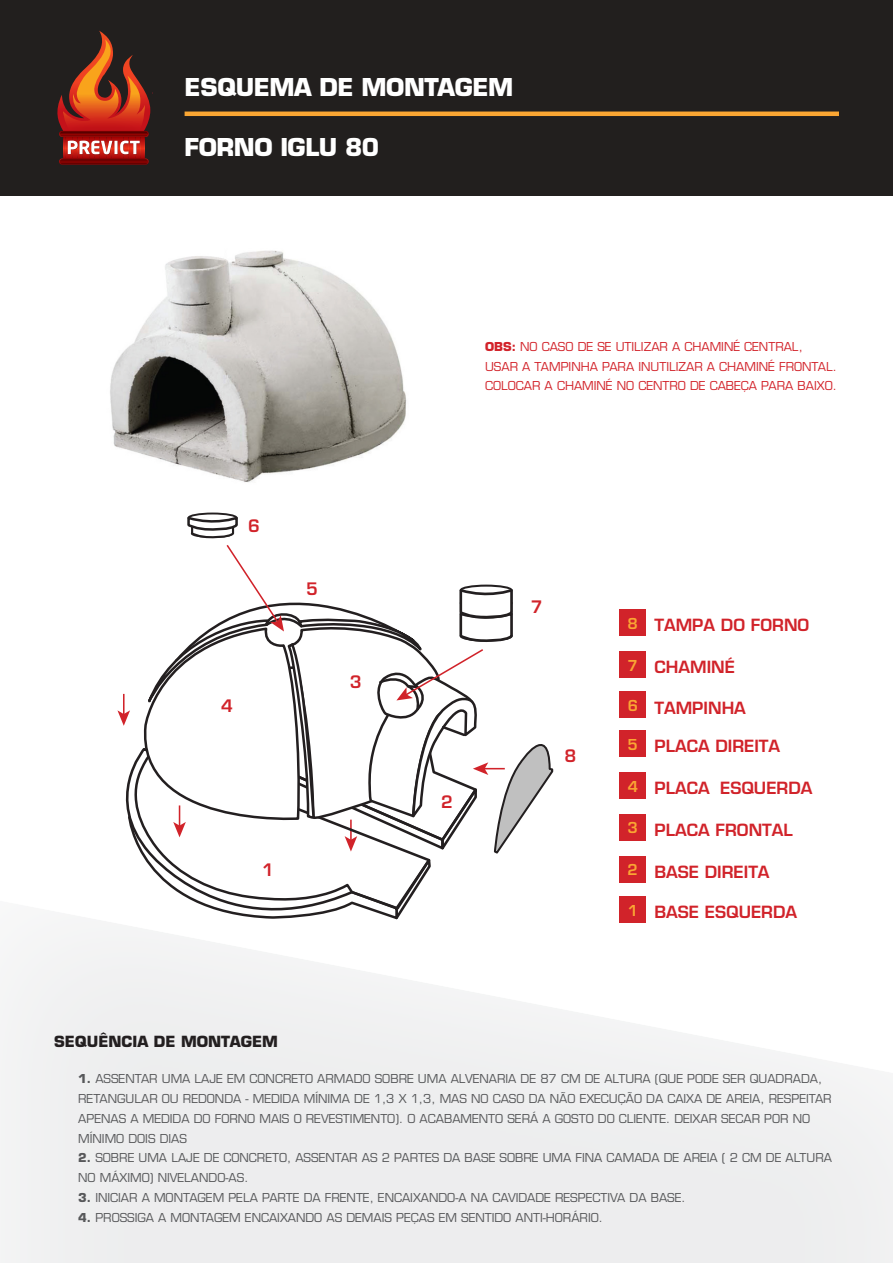
<style>
.page{position:relative;width:893px;height:1263px;background:#fff}
.page>*{position:absolute;margin:0;border:0;box-sizing:border-box;transform-origin:0 0}
.t1{font:700 24px "Eurostile";letter-spacing:-.02em;color:#fff}
.t2{font:600 16.8px "Eurostile";color:#d1232a}
.t3{font:600 16.35px "Eurostile";color:#d1232a}
.t4{font:700 15px "Eurostile";color:#231f20}
.t5{font:12px/19.8px "Eurostile";color:#57585a}
.t6{font:12px/19.8px "Eurostile";color:#d2232a}
.t7{font:italic 4.35px "Neo Sans";color:#fff}
.s1{font-weight:700}
</style>
<div class="page">
<div style="left:0;top:898px;width:893px;height:365px;background:#fff;opacity:.87"></div>
<div style="left:0;top:1px;width:893px;height:195px;background:#221f1e"></div>
<div style="left:619px;top:896px;width:26px;height:27px;background:#d1232a"></div>
<div style="left:619px;top:856px;width:26px;height:26px;background:#d1232a"></div>
<div style="left:619px;top:814px;width:26px;height:26px;background:#d1232a"></div>
<hr style="left:123px;top:694px;width:2px;height:21px;background:#d1232a">
<svg style="left:117px;top:710px;width:13px;height:16px"></svg>
<div style="left:619px;top:772px;width:26px;height:27px;background:#d1232a"></div>
<div style="left:619px;top:731px;width:26px;height:26px;background:#d1232a"></div>
<div style="left:619px;top:692px;width:26px;height:26px;background:#d1232a"></div>
<div style="left:619px;top:651px;width:26px;height:26px;background:#d1232a"></div>
<div style="left:619px;top:609px;width:26px;height:27px;background:#d1232a"></div>
<svg style="left:103px;top:759px;width:330px;height:185px"></svg>
<div style="left:188px;top:512px;width:50px;height:11px;border:2px solid #231f20;border-radius:50%"></div>
<svg style="left:136px;top:515px;width:418px;height:406px"></svg>
<svg style="left:57px;top:31px;width:93px;height:134px"></svg>
<svg style="left:60px;top:132px;width:88px;height:4px"></svg>
<svg style="left:60px;top:159px;width:88px;height:5px"></svg>
<hr style="left:185px;top:112px;width:654px;height:4px;background:#faa633">
<img style="left:110px;top:250px;width:297px;height:232px">
<p class="t1" style="left:185px;top:72px;width:330px">ESQUEMA DE MONTAGEM</p>
<p class="t7" style="left:184px;top:90px;width:13px">ANOS</p>
<p class="t7" style="left:184px;top:138px;width:13px">ANOS</p>
<p class="t1" style="left:185px;top:133px;width:196px">FORNO IGLU 80</p>
<p class="t2" style="left:248px;top:515px;width:13px">6</p>
<p class="t2" style="left:221px;top:695px;width:13px">4</p>
<p class="t2" style="left:306px;top:578px;width:13px">5</p>
<p class="t2" style="left:350px;top:671px;width:13px">3</p>
<p class="t2" style="left:262px;top:859px;width:13px">1</p>
<p class="t4" style="left:54px;top:1032px;width:225px">SEQUÊNCIA DE MONTAGEM</p>
<p class="t6" style="left:485px;top:337px;width:353px"><span class="s1">OBS:</span> NO CASO DE SE UTILIZAR A CHAMINÉ CENTRAL,<br>USAR A TAMPINHA PARA INUTILIZAR A CHAMINÉ FRONTAL.<br>COLOCAR A CHAMINÉ NO CENTRO DE CABEÇA PARA BAIXO.</p>
<p class="t2" style="left:441px;top:791px;width:13px">2</p>
<p class="t2" style="left:531px;top:596px;width:13px">7</p>
<p class="t2" style="left:564px;top:745px;width:13px">8</p>
<p class="t3" style="left:627px;top:615px;width:183px"><sup>8</sup> TAMPA DO FORNO</p>
<p class="t3" style="left:628px;top:657px;width:109px"><sup>7</sup> CHAMINÉ</p>
<p class="t3" style="left:628px;top:697px;width:120px"><sup>6</sup> TAMPINHA</p>
<p class="t3" style="left:627px;top:736px;width:154px"><sup>5</sup> PLACA DIREITA</p>
<p class="t3" style="left:628px;top:778px;width:186px"><sup>4</sup> PLACA ESQUERDA</p>
<p class="t3" style="left:627px;top:820px;width:167px"><sup>3</sup> PLACA FRONTAL</p>
<p class="t3" style="left:628px;top:861px;width:143px"><sup>2</sup> BASE DIREITA</p>
<p class="t3" style="left:628px;top:902px;width:171px"><sup>1</sup> BASE ESQUERDA</p>
<p class="t5" style="left:78px;top:1069px;width:755px"><span class="s1">1.</span> ASSENTAR UMA LAJE EM CONCRETO ARMADO SOBRE UMA ALVENARIA DE 87 CM DE ALTURA (QUE PODE SER QUADRADA, RETANGULAR OU REDONDA - MEDIDA MÍNIMA DE 1,3 X 1,3, MAS NO CASO DA NÃO EXECUÇÃO DA CAIXA DE AREIA, RESPEITAR APENAS A MEDIDA DO FORNO MAIS O REVESTIMENTO). O ACABAMENTO SERÁ A GOSTO DO CLIENTE. DEIXAR SECAR POR NO MÍNIMO DOIS DIAS</p>
<p class="t5" style="left:78px;top:1148px;width:755px"><span class="s1">2.</span> SOBRE UMA LAJE DE CONCRETO, ASSENTAR AS 2 PARTES DA BASE SOBRE UMA FINA CAMADA DE AREIA ( 2 CM DE ALTURA<br>NO MÁXIMO) NIVELANDO-AS.</p>
<p class="t5" style="left:78px;top:1188px;width:609px"><span class="s1">3.</span> INICIAR A MONTAGEM PELA PARTE DA FRENTE, ENCAIXANDO-A NA CAVIDADE RESPECTIVA DA BASE.</p>
<p class="t5" style="left:78px;top:1207px;width:526px"><span class="s1">4.</span> PROSSIGA A MONTAGEM ENCAIXANDO AS DEMAIS PEÇAS EM SENTIDO ANTI-HORÁRIO.</p>
</div>
